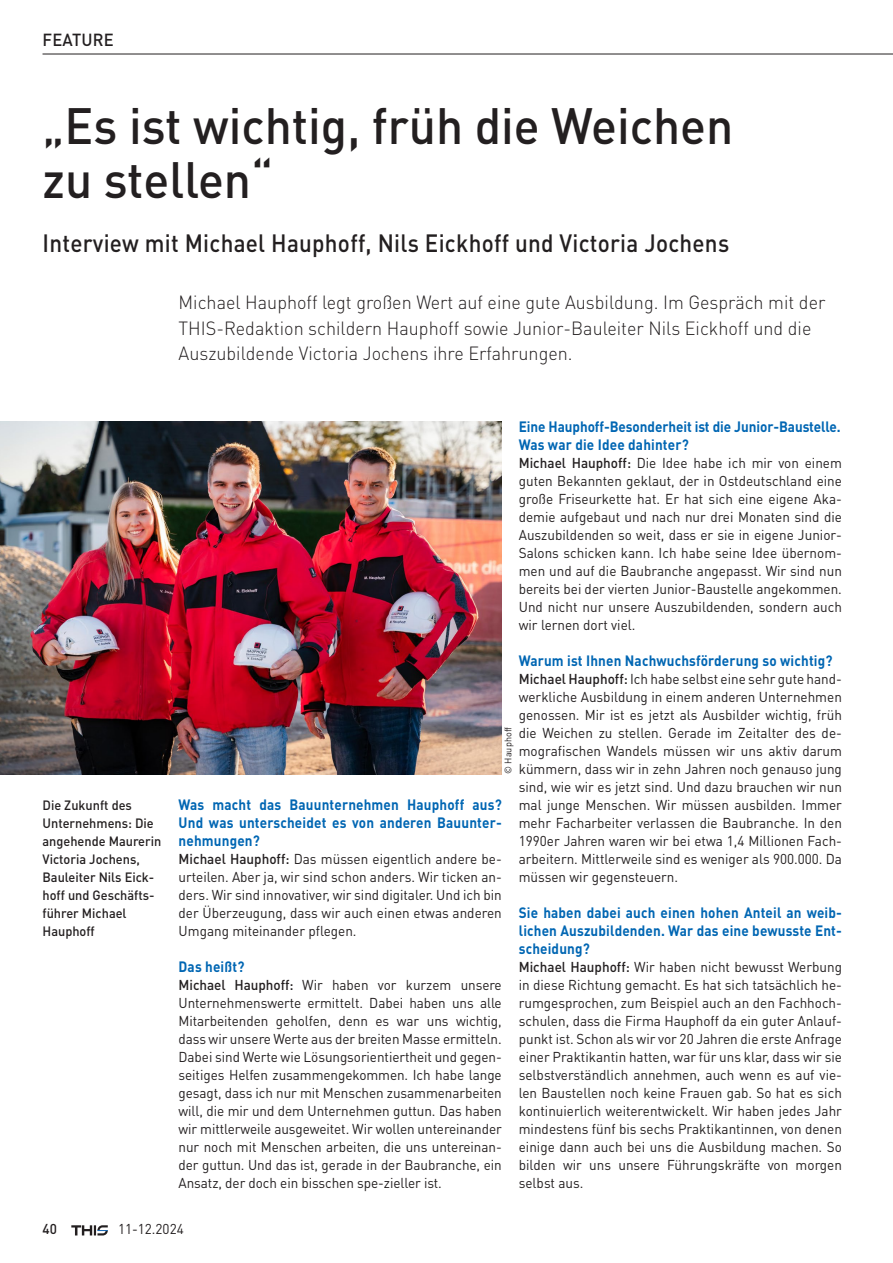
<style>
.page{position:relative;width:893px;height:1263px;background:#fff}
.page>*{position:absolute;margin:0;border:0;box-sizing:border-box;transform-origin:0 0}
.t1{font:500 50.4px/54px "DIN Pro";color:#231f20;scale:.95 1}
.t2{font:500 24.75px "DIN Pro";letter-spacing:.01em;color:#231f20;scale:.91 1}
.t3{font:300 18.9px/25.5px "DIN Pro";color:#231f20;scale:.95 1}
.t4{font:500 17.4px "DIN Pro";letter-spacing:.01em;color:#231f20;scale:.95 1}
.t5{font:700 14.85px/18px "DIN Pro";letter-spacing:.01em;color:#0166b3;text-align:justify;scale:.91 1}
.t6{font:14.1px/18px "DIN Pro";color:#231f20;text-align:justify;scale:.95 1}
.t7{font:500 14.1px "DIN Pro";color:#231f20;scale:.95 1}
.t8{font:500 13.35px/18px "DIN Pro";color:#231f20;scale:.95 1}
.t9{font:9.45px "DIN Pro";letter-spacing:.01em;color:#231f20;scale:.95 1}
.s1{font-weight:500}
</style>
<div class="page">
<img style="left:0;top:421px;width:502px;height:353px">
<svg style="left:71px;top:1225px;width:37px;height:10px"></svg>
<hr style="left:43px;top:54px;width:850px;height:1px;background:#231f20">
<p class="t4" style="left:43px;top:28px;width:76px">FEATURE</p>
<h1 class="t1" style="left:43px;top:97px;width:729px">„Es ist wichtig, früh die Weichen zu stellen“</h1>
<h2 class="t2" style="left:43px;top:226px;width:756px">Interview mit Michael Hauphoff, Nils Eickhoff und Victoria Jochens</h2>
<h3 class="t3" style="left:179px;top:289px;width:682px">Michael Hauphoff legt großen Wert auf eine gute Ausbildung. Im Gespräch mit der<br>THIS-Redaktion schildern Hauphoff sowie Junior-Bauleiter Nils Eickhoff und die<br>Auszubildende Victoria Jochens ihre Erfahrungen.</h3>
<p class="t8" style="left:43px;top:796px;width:127px">Die Zukunft des<br>Unternehmens: Die angehende Maurerin<br>Victoria Jochens,<br>Bauleiter Nils Eick&shy;hoff und Geschäfts&shy;führer Michael<br>Hauphoff</p>
<p class="t5" style="left:519px;top:417px;width:355px">Eine Hauphoff-Besonderheit ist die Junior-Baustelle.<br>Was war die Idee dahinter?</p>
<p class="t6" style="left:519px;top:453px;width:342px"><span class="s1">Michael Hauphoff:</span> Die Idee habe ich mir von einem guten Bekannten geklaut, der in Ostdeutschland eine große Friseurkette hat. Er hat sich eine eigene Aka&shy;demie aufgebaut und nach nur drei Monaten sind die Auszubildenden so weit, dass er sie in eigene Junior-Salons schicken kann. Ich habe seine Idee übernom&shy;men und auf die Baubranche angepasst. Wir sind nun bereits bei der vierten Junior-Baustelle angekommen.<br>Und nicht nur unsere Auszubildenden, sondern auch wir lernen dort viel.</p>
<p class="t5" style="left:519px;top:651px;width:346px">Warum ist Ihnen Nachwuchsförderung so wichtig?</p>
<p class="t6" style="left:519px;top:669px;width:342px"><span class="s1">Michael Hauphoff:</span> Ich habe selbst eine sehr gute hand&shy;werkliche Ausbildung in einem anderen Unternehmen genossen. Mir ist es jetzt als Ausbilder wichtig, früh die Weichen zu stellen. Gerade im Zeitalter des de&shy;mografischen Wandels müssen wir uns aktiv darum kümmern, dass wir in zehn Jahren noch genauso jung sind, wie wir es jetzt sind. Und dazu brauchen wir nun mal junge Menschen. Wir müssen ausbilden. Immer mehr Facharbeiter verlassen die Baubranche. In den 1990er Jahren waren wir bei etwa 1,4 Millionen Fach&shy;arbeitern. Mittlerweile sind es weniger als 900.000. Da müssen wir gegensteuern.</p>
<p class="t5" style="left:519px;top:903px;width:357px">Sie haben dabei auch einen hohen Anteil an weib&shy;lichen Auszubildenden. War das eine bewusste Ent&shy;scheidung?</p>
<p class="t6" style="left:519px;top:957px;width:342px"><span class="s1">Michael Hauphoff:</span> Wir haben nicht bewusst Werbung in diese Richtung gemacht. Es hat sich tatsächlich he&shy;rumgesprochen, zum Beispiel auch an den Fachhoch&shy;schulen, dass die Firma Hauphoff da ein guter Anlauf&shy;punkt ist. Schon als wir vor 20 Jahren die erste Anfrage einer Praktikantin hatten, war für uns klar, dass wir sie selbstverständlich annehmen, auch wenn es auf vie&shy;len Baustellen noch keine Frauen gab. So hat es sich kontinuierlich weiterentwickelt. Wir haben jedes Jahr mindestens fünf bis sechs Praktikantinnen, von denen einige dann auch bei uns die Ausbildung machen. So bilden wir uns unsere Führungskräfte von morgen selbst aus.</p>
<p class="t9" style="left:502px;top:774px;width:51px;rotate:-90deg">© Hauphoff</p>
<p class="t5" style="left:179px;top:795px;width:357px">Was macht das Bauunternehmen Hauphoff aus?<br>Und was unterscheidet es von anderen Bauunter&shy;nehmungen?</p>
<p class="t6" style="left:179px;top:849px;width:342px"><span class="s1">Michael Hauphoff:</span> Das müssen eigentlich andere be&shy;urteilen. Aber ja, wir sind schon anders. Wir ticken an&shy;ders. Wir sind innovativer, wir sind digitaler. Und ich bin der Überzeugung, dass wir auch einen etwas anderen Umgang miteinander pflegen.</p>
<p class="t5" style="left:179px;top:957px;width:74px">Das heißt?</p>
<p class="t6" style="left:179px;top:975px;width:342px"><span class="s1">Michael Hauphoff:</span> Wir haben vor kurzem unsere Unternehmenswerte ermittelt. Dabei haben uns alle Mitarbeitenden geholfen, denn es war uns wichtig, dass wir unsere Werte aus der breiten Masse ermitteln.<br>Dabei sind Werte wie Lösungsorientiertheit und gegen&shy;seitiges Helfen zusammengekommen. Ich habe lange gesagt, dass ich nur mit Menschen zusammenarbeiten will, die mir und dem Unternehmen guttun. Das haben wir mittlerweile ausgeweitet. Wir wollen untereinander nur noch mit Menschen arbeiten, die uns untereinan&shy;der guttun. Und das ist, gerade in der Baubranche, ein Ansatz, der doch ein bisschen spe-zieller ist.</p>
<p class="t7" style="left:43px;top:1220px;width:17px">40</p>
<p class="t6" style="left:118px;top:1220px;width:71px">11-12.2024</p>
</div>
